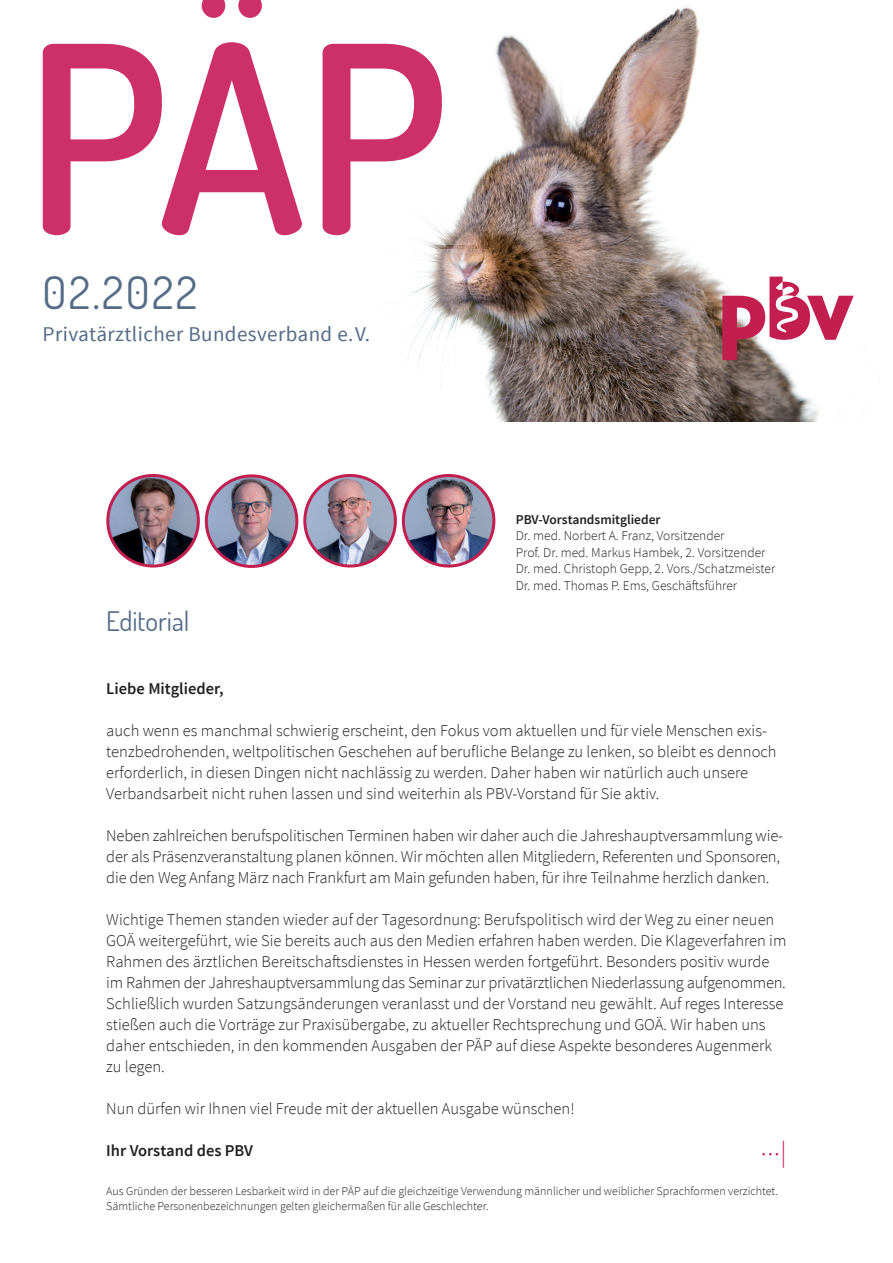
<style>
.page{position:relative;width:893px;height:1263px;background:#fff}
.page>*{position:absolute;margin:0;border:0;box-sizing:border-box;transform-origin:0 0}
.t1{font:600 261.75px "Dosis";color:#cd2f68}
.t2{font:45px "Dosis";letter-spacing:.05em;color:#546c86}
.t3{font:27px "Dosis";color:#546c86}
.t4{font:300 27px "Source Sans Pro";color:#c31e50}
.t5{font:21px "Source Sans Pro";letter-spacing:.02em;color:#546c86}
.t6{font:300 16.5px/21px "Source Sans Pro";color:#231f20}
.t7{font:600 16.5px "Source Sans Pro";color:#231f20}
.t8{font:300 13.5px/16.5px "Source Sans Pro";color:#231f20}
.t9{font:600 13.5px "Source Sans Pro";color:#231f20}
.t10{font:300 12px/15px "Source Sans Pro";color:#231f20}
</style>
<div class="page">
<img style="left:417px;top:7px;width:402px;height:414px">
<svg style="left:722px;top:277px;width:132px;height:83px"></svg>
<div style="left:0;top:249px;width:488px;height:107px;background:#fff"></div>
<div style="left:0;top:0;width:488px;height:244px;background:#fff"></div>
<img style="left:403px;top:475px;width:91px;height:91px;border-radius:45px">
<div style="left:402px;top:474px;width:93px;height:93px;border:3px solid #c31e50;border-radius:50%"></div>
<img style="left:305px;top:475px;width:90px;height:91px;border-radius:45px">
<div style="left:303px;top:474px;width:94px;height:93px;border:3px solid #c31e50;border-radius:50%"></div>
<img style="left:206px;top:476px;width:91px;height:90px;border-radius:45px">
<div style="left:205px;top:474px;width:93px;height:94px;border:3px solid #c31e50;border-radius:50%"></div>
<img style="left:108px;top:475px;width:90px;height:91px;border-radius:45px">
<div style="left:106px;top:474px;width:94px;height:93px;border:3px solid #c31e50;border-radius:50%"></div>
<h1 class="t1" style="left:26px;top:-6px;width:424px">PÄP</h1>
<h2 class="t2" style="left:43px;top:268px;width:156px">02.2022</h2>
<p class="t5" style="left:43px;top:321px;width:329px">Privatärztlicher Bundesverband e. V.</p>
<h3 class="t3" style="left:106px;top:606px;width:85px">Editorial</h3>
<p class="t9" style="left:516px;top:514px;width:146px">PBV-Vorstandsmitglieder</p>
<p class="t8" style="left:516px;top:528px;width:261px">Dr. med. Norbert A. Franz, Vorsitzender<br>Prof. Dr. med. Markus Hambek, 2. Vorsitzender Dr. med. Christoph Gepp, 2. Vors./Schatzmeister Dr. med. Thomas P. Ems, Geschäftsführer</p>
<p class="t7" style="left:106px;top:682px;width:119px">Liebe Mitglieder,</p>
<p class="t6" style="left:106px;top:721px;width:672px">auch wenn es manchmal schwierig erscheint, den Fokus vom aktuellen und für viele Menschen exis&shy;tenzbedrohenden, weltpolitischen Geschehen auf berufliche Belange zu lenken, so bleibt es dennoch erforderlich, in diesen Dingen nicht nachlässig zu werden. Daher haben wir natürlich auch unsere Verbandsarbeit nicht ruhen lassen und sind weiterhin als PBV-Vorstand für Sie aktiv.</p>
<p class="t6" style="left:106px;top:826px;width:678px">Neben zahlreichen berufspolitischen Terminen haben wir daher auch die Jahreshauptversammlung wie&shy;der als Präsenzveranstaltung planen können. Wir möchten allen Mitgliedern, Referenten und Sponsoren, die den Weg Anfang März nach Frankfurt am Main gefunden haben, für ihre Teilnahme herzlich danken.</p>
<p class="t6" style="left:106px;top:909px;width:682px">Wichtige Themen standen wieder auf der Tagesordnung: Berufspolitisch wird der Weg zu einer neuen GOÄ weitergeführt, wie Sie bereits auch aus den Medien erfahren haben werden. Die Klageverfahren im Rahmen des ärztlichen Bereitschaftsdienstes in Hessen werden fortgeführt. Besonders positiv wurde im Rahmen der Jahreshauptversammlung das Seminar zur privatärztlichen Niederlassung aufgenommen.<br>Schließlich wurden Satzungsänderungen veranlasst und der Vorstand neu gewählt. Auf reges Interesse stießen auch die Vorträge zur Praxisübergabe, zu aktueller Rechtsprechung und GOÄ. Wir haben uns daher entschieden, in den kommenden Ausgaben der PÄP auf diese Aspekte besonderes Augenmerk zu legen.</p>
<p class="t6" style="left:106px;top:1098px;width:470px">Nun dürfen wir Ihnen viel Freude mit der aktuellen Ausgabe wünschen!</p>
<p class="t7" style="left:106px;top:1144px;width:148px">Ihr Vorstand des PBV</p>
<h3 class="t4" style="left:761px;top:1133px;width:27px">...|</h3>
<p class="t10" style="left:106px;top:1184px;width:673px">Aus Gründen der besseren Lesbarkeit wird in der PÄP auf die gleichzeitige Verwendung männlicher und weiblicher Sprachformen verzichtet.<br>Sämtliche Personenbezeichnungen gelten gleichermaßen für alle Geschlechter.</p>
</div>
